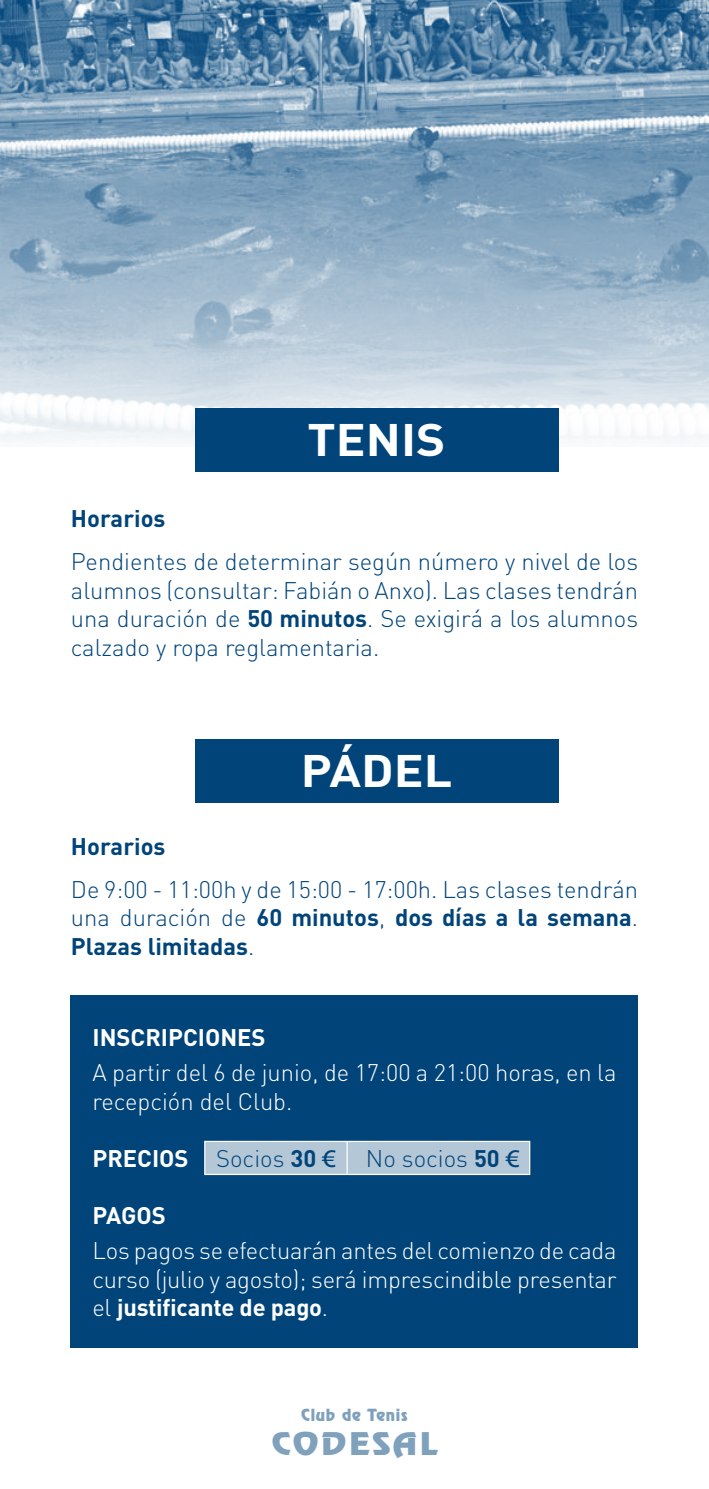
<style>
.page{position:relative;width:709px;height:1489px;background:#fff}
.page>*{position:absolute;margin:0;border:0;box-sizing:border-box;transform-origin:0 0}
.t1{font:700 45px "DIN";color:#fff;scale:1.1 1}
.t2{font:28px "Revue Std";letter-spacing:.08em;color:#80a1bc;scale:1.15 1}
.t3{font:300 23.75px/28.5px "DIN";color:#00447a;text-align:justify}
.t4{font:300 23.75px/28.5px "DIN";letter-spacing:-.01em;color:#fff}
.t5{font:700 23.75px "DIN";color:#fff}
.t6{font:700 23.75px "DIN";color:#00447a}
.t7{font:15px "Revue Std";letter-spacing:.05em;color:#80a1bc}
.s1{font-weight:700}
.s2{font-weight:300;color:#00447a}
.s3{color:#00447a}
.s4{font-family:"Frutiger LT Std";font-weight:400;color:#00447a}
.s5{font-family:"Frutiger LT Std";font-weight:400}
</style>
<div class="page">
<img style="left:0;top:0;width:709px;height:446px">
<div style="left:71px;top:994px;width:567px;height:352px;background:#00447a"></div>
<div style="left:195px;top:739px;width:363px;height:64px;background:#00447a"></div>
<div style="left:195px;top:408px;width:363px;height:64px;background:#00447a"></div>
<div style="left:204px;top:1140px;width:326px;height:34px;background:#b3c7d7;border:1px solid #fff"></div>
<hr style="left:346px;top:1141px;width:2px;height:32px;background:#fff">
<h1 class="t1" style="left:307px;top:410px;width:127px">TENIS</h1>
<p class="t6" style="left:71px;top:503px;width:96px">Horarios</p>
<p class="t3" style="left:71px;top:547px;width:568px">Pendientes de determinar según número y nivel de los alumnos (consultar: Fabián o Anxo). Las clases tendrán una duración de <span class="s1">50 minutos</span>. Se exigirá a los alumnos calzado y ropa reglamentaria.</p>
<h1 class="t1" style="left:301px;top:740px;width:139px">PÁDEL</h1>
<p class="t6" style="left:71px;top:831px;width:96px">Horarios</p>
<p class="t3" style="left:71px;top:874px;width:568px">De 9:00 - 11:00h y de 15:00 - 17:00h. Las clases tendrán una duración de <span class="s1">60 minutos</span>, <span class="s1">dos días a la semana</span>.<br><span class="s1">Plazas limitadas</span>.</p>
<p class="t5" style="left:92px;top:1021px;width:175px">INSCRIPCIONES</p>
<p class="t4" style="left:92px;top:1058px;width:525px">A partir del 6 de junio, de 17:00 a 21:00 horas, en la recepción del Club.</p>
<p class="t5" style="left:92px;top:1142px;width:244px">PRECIOS <span class="s2">Socios</span> <span class="s3">30</span> <span class="s4">€</span></p>
<p class="t3" style="left:366px;top:1143px;width:154px">No socios <span class="s1">50</span> <span class="s5">€</span></p>
<p class="t5" style="left:92px;top:1199px;width:75px">PAGOS</p>
<p class="t4" style="left:92px;top:1236px;width:525px;text-align:justify">Los pagos se efectuarán antes del comienzo de cada curso (julio y agosto); será imprescindible presentar el <span class="s1">justificante de pago</span>.</p>
<p class="t7" style="left:301px;top:1404px;width:108px">Club de Tenis</p>
<p class="t2" style="left:272px;top:1424px;width:145px">CODESAL</p>
</div>
